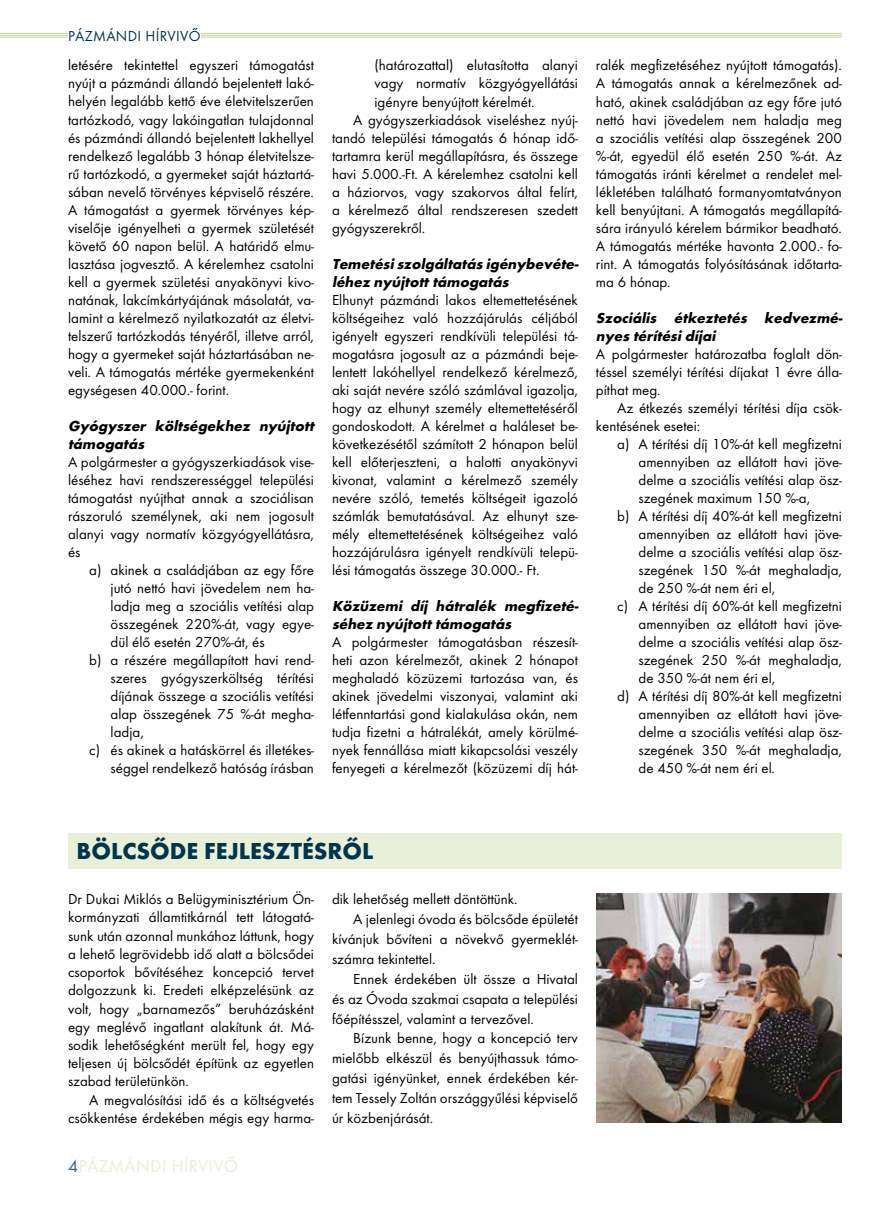
<style>
.page{position:relative;width:893px;height:1208px;background:#fff}
.page>*{position:absolute;margin:0;border:0;box-sizing:border-box;transform-origin:0 0}
.t1{font:700 24px "Futura PFL";color:#00354d}
.t2{font:18px "Futura PFL";letter-spacing:.02em;color:#e8f0d9}
.t3{font:15px/18px "Futura PFL";color:#000;text-align:justify}
.t4{font:italic 700 15px/18px "Futura PFL";color:#000}
.t5{font:15px "Futura PFL";letter-spacing:.02em;color:#00354d}
.s1{color:#40647d}
</style>
<div class="page">
<hr style="left:0;top:33px;width:842px;height:1px;background:#c3d89a">
<hr style="left:0;top:35px;width:842px;height:1px;background:#c3d89a">
<hr style="left:0;top:37px;width:842px;height:1px;background:#c3d89a">
<div style="left:68px;top:833px;width:774px;height:36px;background:#e8f0d9"></div>
<div style="left:68px;top:30px;width:133px;height:11px;background:#fff"></div>
<img style="left:596px;top:893px;width:246px;height:230px">
<p class="t5" style="left:68px;top:27px;width:134px">PÁZMÁNDI HÍRVIVŐ</p>
<p class="t3" style="left:68px;top:56px;width:247px">letésére tekintettel egyszeri támogatást nyújt a pázmándi állandó bejelentett lakó&shy;helyén legalább kettő éve életvitelszerűen tartózkodó, vagy lakóingatlan tulajdonnal és pázmándi állandó bejelentett lakhellyel rendelkező legalább 3 hónap életvitelsze&shy;rű tartózkodó, a gyermeket saját háztartá&shy;sában nevelő törvényes képviselő részére.<br>A támogatást a gyermek törvényes kép&shy;viselője igényelheti a gyermek születését követő 60 napon belül. A határidő elmu&shy;lasztása jogvesztő. A kérelemhez csatolni kell a gyermek születési anyakönyvi kivo&shy;natának, lakcímkártyájának másolatát, va&shy;lamint a kérelmező nyilatkozatát az életvi&shy;telszerű tartózkodás tényéről, illetve arról, hogy a gyermeket saját háztartásában ne&shy;veli. A támogatás mértéke gyermekenként egységesen 40.000.- forint.</p>
<p class="t4" style="left:68px;top:416px;width:251px">Gyógyszer költségekhez nyújtott támogatás</p>
<p class="t3" style="left:68px;top:452px;width:247px">A polgármester a gyógyszerkiadások vise&shy;léséhez havi rendszerességgel települési támogatást nyújthat annak a szociálisan rászoruló személynek, aki nem jogosult alanyi vagy normatív közgyógyellátásra, és</p>
<p class="t3" style="left:89px;top:560px;width:226px">a) akinek a családjában az egy főre</p>
<p class="t3" style="left:111px;top:578px;width:205px">jutó nettó havi jövedelem nem ha-</p>
<p class="t3" style="left:111px;top:596px;width:205px">ladja meg a szociális vetítési alap</p>
<p class="t3" style="left:111px;top:614px;width:205px">összegének 220%-át, vagy egye-</p>
<p class="t3" style="left:111px;top:632px;width:156px">dül élő esetén 270%-át, és</p>
<p class="t3" style="left:89px;top:650px;width:226px">b) a részére megállapított havi rend-</p>
<p class="t3" style="left:111px;top:668px;width:205px">szeres gyógyszerköltség térítési</p>
<p class="t3" style="left:111px;top:686px;width:205px">díjának összege a szociális vetítési</p>
<p class="t3" style="left:111px;top:704px;width:205px">alap összegének 75 %-át megha-</p>
<p class="t3" style="left:111px;top:722px;width:35px">ladja,</p>
<p class="t3" style="left:89px;top:740px;width:226px">c) és akinek a hatáskörrel és illetékes-</p>
<p class="t3" style="left:111px;top:758px;width:205px">séggel rendelkező hatóság írásban</p>
<p class="t3" style="left:374px;top:56px;width:205px">(határozattal) elutasította alanyi</p>
<p class="t3" style="left:374px;top:74px;width:205px">vagy normatív közgyógyellátási</p>
<p class="t3" style="left:374px;top:92px;width:162px">igényre benyújtott kérelmét.</p>
<p class="t3" style="left:353px;top:110px;width:226px">A gyógyszerkiadások viseléshez nyúj-</p>
<p class="t3" style="left:332px;top:128px;width:247px">tandó települési támogatás 6 hónap idő-</p>
<p class="t3" style="left:332px;top:146px;width:247px">tartamra kerül megállapításra, és összege</p>
<p class="t3" style="left:332px;top:164px;width:247px">havi 5.000.-Ft. A kérelemhez csatolni kell</p>
<p class="t3" style="left:332px;top:182px;width:247px">a háziorvos, vagy szakorvos által felírt,</p>
<p class="t3" style="left:332px;top:200px;width:247px">a kérelmező által rendszeresen szedett</p>
<p class="t3" style="left:332px;top:218px;width:95px">gyógyszerekről.</p>
<p class="t4" style="left:332px;top:254px;width:251px">Temetésiszolgáltatás igénybevéte&shy;léhez nyújtotttámogatás</p>
<p class="t3" style="left:332px;top:290px;width:247px">Elhunyt pázmándi lakos eltemettetésének költségeihez való hozzájárulás céljából igényelt egyszeri rendkívüli települési tá&shy;mogatásra jogosult az a pázmándi beje&shy;lentett lakóhellyel rendelkező kérelmező, aki saját nevére szóló számlával igazolja, hogy az elhunyt személy eltemettetéséről gondoskodott. A kérelmet a haláleset be&shy;következésétől számított 2 hónapon belül kell előterjeszteni, a halotti anyakönyvi kivonat, valamint a kérelmező személy nevére szóló, temetés költségeit igazoló számlák bemutatásával. Az elhunyt sze&shy;mély eltemettetésének költségeihez való hozzájárulásra igényelt rendkívüli telepü&shy;lési támogatás összege 30.000.- Ft.</p>
<p class="t4" style="left:332px;top:596px;width:251px">Közüzemi díj hátralék megfizeté&shy;séhez nyújtotttámogatás</p>
<p class="t3" style="left:332px;top:632px;width:247px">A polgármester támogatásban részesít&shy;heti azon kérelmezőt, akinek 2 hónapot meghaladó közüzemi tartozása van, és akinek jövedelmi viszonyai, valamint aki létfenntartási gond kialakulása okán, nem tudja fizetni a hátralékát, amely körülmé&shy;nyek fennállása miatt kikapcsolási veszély fenyegeti a kérelmezőt (közüzemi díj hát-</p>
<p class="t3" style="left:596px;top:56px;width:247px">ralék megfizetéséhez nyújtott támogatás).<br>A támogatás annak a kérelmezőnek ad&shy;ható, akinek családjában az egy főre jutó nettó havi jövedelem nem haladja meg a szociális vetítési alap összegének 200 %-át, egyedül élő esetén 250 %-át. Az támogatás iránti kérelmet a rendelet mel&shy;lékletében található formanyomtatványon kell benyújtani. A támogatás megállapítá&shy;sára irányuló kérelem bármikor beadható.<br>A támogatás mértéke havonta 2.000.- fo&shy;rint. A támogatás folyósításának időtarta&shy;ma 6 hónap.</p>
<p class="t4" style="left:596px;top:308px;width:251px">Szociális étkeztetés kedvezmé&shy;nyes térítésidíjai</p>
<p class="t3" style="left:596px;top:344px;width:247px">A polgármester határozatba foglalt dön&shy;téssel személyi térítési díjakat 1 évre álla&shy;píthat meg.</p>
<p class="t3" style="left:596px;top:398px;width:247px;text-indent:21px">Az étkezés személyi térítési díja csök&shy;kentésének esetei:</p>
<p class="t3" style="left:617px;top:434px;width:226px">a) A térítési díj 10%-át kell megfizetni</p>
<p class="t3" style="left:638px;top:452px;width:205px">amennyiben az ellátott havi jöve-</p>
<p class="t3" style="left:638px;top:470px;width:205px">delme a szociális vetítési alap ös -</p>
<p class="t3" style="left:638px;top:488px;width:173px">szegének maximum 150 %-a,</p>
<p class="t3" style="left:617px;top:506px;width:226px">b) A térítési díj 40%-át kell megfizetni</p>
<p class="t3" style="left:638px;top:524px;width:205px">amennyiben az ellátott havi jöve-</p>
<p class="t3" style="left:638px;top:542px;width:205px">delme a szociális vetítési alap ös -</p>
<p class="t3" style="left:638px;top:560px;width:205px">szegének 150 %-át meghaladja,</p>
<p class="t3" style="left:638px;top:578px;width:138px">de 250 %-át nem éri el,</p>
<p class="t3" style="left:617px;top:596px;width:226px">c) A térítési díj 60%-át kell megfizetni</p>
<p class="t3" style="left:638px;top:614px;width:205px">amennyiben az ellátott havi jöve-</p>
<p class="t3" style="left:638px;top:632px;width:205px">delme a szociális vetítési alap ös -</p>
<p class="t3" style="left:638px;top:650px;width:205px">szegének 250 %-át meghaladja,</p>
<p class="t3" style="left:638px;top:668px;width:138px">de 350 %-át nem éri el,</p>
<p class="t3" style="left:617px;top:686px;width:226px">d) A térítési díj 80%-át kell megfizetni</p>
<p class="t3" style="left:638px;top:704px;width:205px">amennyiben az ellátott havi jöve-</p>
<p class="t3" style="left:638px;top:722px;width:205px">delme a szociális vetítési alap ös -</p>
<p class="t3" style="left:638px;top:740px;width:205px">szegének 350 %-át meghaladja,</p>
<p class="t3" style="left:638px;top:758px;width:138px">de 450 %-át nem éri el.</p>
<h1 class="t1" style="left:77px;top:837px;width:298px">BÖLCSŐDE FEJLESZTÉSRŐL</h1>
<p class="t3" style="left:68px;top:890px;width:247px">Dr Dukai Miklós a Belügyminisztérium Ön&shy;kormányzati államtitkárnál tett látogatá&shy;sunk után azonnal munkához láttunk, hogy a lehető legrövidebb idő alatt a bölcsődei csoportok bővítéséhez koncepció tervet dolgozzunk ki. Eredeti elképzelésünk az volt, hogy „barnamezős” beruházásként egy meglévő ingatlant alakítunk át. Má&shy;sodik lehetőségként merült fel, hogy egy teljesen új bölcsődét építünk az egyetlen szabad területünkön.</p>
<p class="t3" style="left:68px;top:1090px;width:247px;text-align:right">A megvalósítási idő és a költségvetés csökkentése érdekében mégis egy harma-</p>
<p class="t3" style="left:332px;top:890px;width:187px">dik lehetőség mellett döntöttünk.</p>
<p class="t3" style="left:353px;top:910px;width:226px">A jelenlegi óvoda és bölcsőde épületét</p>
<p class="t3" style="left:332px;top:930px;width:247px">kívánjuk bővíteni a növekvő gyermeklét-</p>
<p class="t3" style="left:332px;top:949px;width:105px">számra tekintettel.</p>
<p class="t3" style="left:353px;top:969px;width:226px">Ennek érdekében ült össze a Hivatal</p>
<p class="t3" style="left:332px;top:989px;width:247px">és az Óvoda szakmai csapata a települési</p>
<p class="t3" style="left:332px;top:1009px;width:203px">főépítésszel, valamint a tervezővel.</p>
<p class="t3" style="left:353px;top:1029px;width:226px">Bízunk benne, hogy a koncepció terv</p>
<p class="t3" style="left:332px;top:1049px;width:247px">mielőbb elkészül és benyújthassuk támo-</p>
<p class="t3" style="left:332px;top:1069px;width:247px">gatási igényünket, ennek érdekében kér-</p>
<p class="t3" style="left:332px;top:1089px;width:247px">tem Tessely Zoltán országgyűlési képviselő</p>
<p class="t3" style="left:332px;top:1108px;width:103px">úr közbenjárását.</p>
<p class="t2" style="left:68px;top:1155px;width:171px"><span class="s1">4</span>PÁZMÁNDI HÍRVIVŐ</p>
</div>
